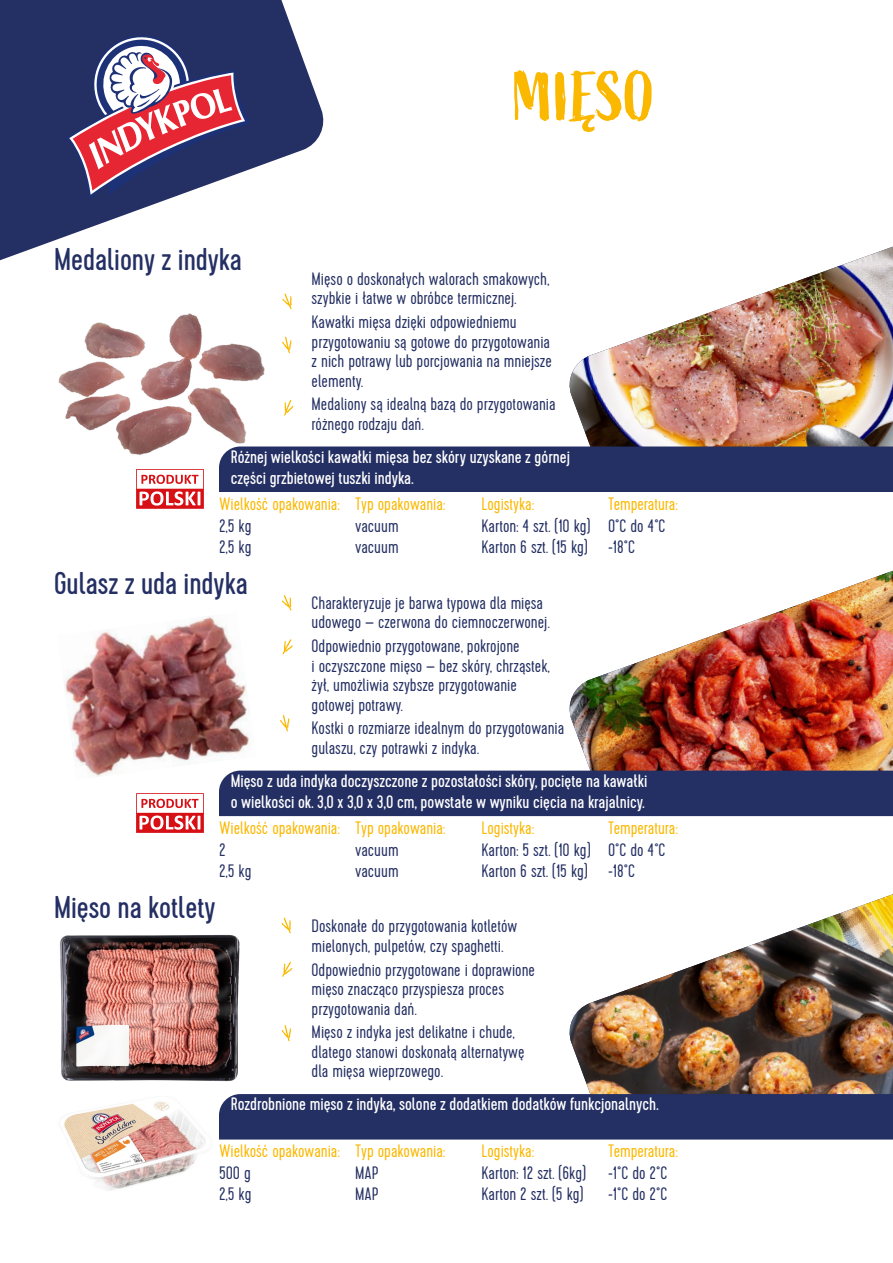
<style>
.page{position:relative;width:893px;height:1263px;background:#fff}
.page>*{position:absolute;margin:0;border:0;box-sizing:border-box;transform-origin:0 0}
.t1{font:69px "Active";letter-spacing:-.005em;color:#fbb800}
.t2{font:31.5px "Cervo";color:#242f63}
.t3{font:300 18px/19.5px "Cervo";color:#242f63}
.t4{font:18px/21.6px "Cervo";color:#fff}
.t5{font:300 18px "Cervo";color:#fbb800}
</style>
<div class="page">
<img style="left:565px;top:571px;width:328px;height:200px">
<div style="left:219px;top:771px;width:674px;height:45px;background:#242f63"></div>
<svg style="left:136px;top:793px;width:68px;height:40px"></svg>
<img style="left:569px;top:894px;width:324px;height:200px">
<div style="left:219px;top:1094px;width:674px;height:45px;background:#242f63"></div>
<img style="left:64px;top:616px;width:192px;height:164px">
<img style="left:60px;top:935px;width:180px;height:146px">
<img style="left:59px;top:1101px;width:147px;height:90px">
<img style="left:569px;top:247px;width:324px;height:199px">
<div style="left:219px;top:446px;width:674px;height:46px;background:#242f63"></div>
<svg style="left:136px;top:488px;width:68px;height:21px"></svg>
<img style="left:58px;top:313px;width:209px;height:175px">
<svg style="left:282px;top:293px;width:10px;height:16px"></svg>
<svg style="left:282px;top:336px;width:10px;height:17px"></svg>
<svg style="left:284px;top:400px;width:10px;height:16px"></svg>
<svg style="left:282px;top:595px;width:10px;height:16px"></svg>
<svg style="left:283px;top:639px;width:10px;height:15px"></svg>
<svg style="left:280px;top:715px;width:9px;height:16px"></svg>
<svg style="left:281px;top:917px;width:10px;height:16px"></svg>
<svg style="left:282px;top:962px;width:11px;height:15px"></svg>
<svg style="left:282px;top:1025px;width:9px;height:16px"></svg>
<svg style="left:0;top:0;width:324px;height:260px;fill:#242f63"></svg>
<svg style="left:41px;top:7px;width:220px;height:195px;background:#665178"></svg>
<h2 class="t2" style="left:54px;top:241px;width:189px">Medaliony z indyka</h2>
<h1 class="t1" style="left:513px;top:58px;width:144px">MIĘSO</h1>
<p class="t3" style="left:312px;top:270px;width:239px">Mięso o doskonałych walorach smakowych, szybkie i łatwe w obróbce termicznej.</p>
<p class="t3" style="left:312px;top:313px;width:242px">Kawałki mięsa dzięki odpowiedniemu przygotowaniu są gotowe do przygotowania z nich potrawy lub porcjowania na mniejsze elementy.</p>
<p class="t3" style="left:312px;top:395px;width:245px">Medaliony są idealną bazą do przygotowania różnego rodzaju dań.</p>
<p class="t4" style="left:231px;top:446px;width:341px">Różnej wielkości kawałki mięsa bez skóry uzyskane z górnej części grzbietowej tuszki indyka.</p>
<p class="t5" style="left:219px;top:494px;width:122px">Wielkość opakowania:</p>
<p class="t3" style="left:219px;top:515px;width:34px;line-height:21.6px">2,5 kg<br>2,5 kg</p>
<p class="t5" style="left:355px;top:494px;width:92px">Typ opakowania:</p>
<p class="t3" style="left:355px;top:515px;width:45px;line-height:21.6px">vacuum vacuum</p>
<p class="t5" style="left:482px;top:494px;width:54px">Logistyka:</p>
<p class="t3" style="left:482px;top:515px;width:110px;line-height:21.6px">Karton: 4 szt. (10 kg)<br>Karton 6 szt. (15 kg)</p>
<h2 class="t2" style="left:54px;top:565px;width:195px">Gulasz z uda indyka</h2>
<p class="t3" style="left:312px;top:594px;width:240px">Charakteryzuje je barwa typowa dla mięsa udowego – czerwona do ciemnoczerwonej.</p>
<p class="t3" style="left:312px;top:637px;width:240px">Odpowiednio przygotowane, pokrojone<br>i oczyszczone mięso – bez skóry, chrząstek, żył, umożliwia szybsze przygotowanie gotowej potrawy.</p>
<p class="t3" style="left:312px;top:719px;width:254px">Kostki o rozmiarze idealnym do przygotowania gulaszu, czy potrawki z indyka.</p>
<p class="t5" style="left:608px;top:494px;width:71px">Temperatura:</p>
<p class="t3" style="left:608px;top:515px;width:59px;line-height:21.6px">0°C do 4°C -18°C</p>
<p class="t4" style="left:231px;top:770px;width:418px">Mięso z uda indyka doczyszczone z pozostałości skóry, pocięte na kawałki o wielkości ok. 3,0 x 3,0 x 3,0 cm, powstałe w wyniku cięcia na krajalnicy.</p>
<p class="t5" style="left:219px;top:818px;width:122px">Wielkość opakowania:</p>
<p class="t3" style="left:219px;top:839px;width:34px;line-height:21.6px">2<br>2,5 kg</p>
<p class="t5" style="left:355px;top:818px;width:92px">Typ opakowania:</p>
<p class="t3" style="left:355px;top:839px;width:45px;line-height:21.6px">vacuum vacuum</p>
<p class="t5" style="left:482px;top:818px;width:54px">Logistyka:</p>
<p class="t3" style="left:482px;top:839px;width:110px;line-height:21.6px">Karton: 5 szt. (10 kg)<br>Karton 6 szt. (15 kg)</p>
<h2 class="t2" style="left:54px;top:889px;width:163px">Mięso na kotlety</h2>
<p class="t3" style="left:312px;top:917px;width:207px">Doskonałe do przygotowania kotletów mielonych, pulpetów, czy spaghetti.</p>
<p class="t3" style="left:312px;top:960px;width:225px">Odpowiednio przygotowane i doprawione mięso znacząco przyspiesza proces przygotowania dań.</p>
<p class="t3" style="left:312px;top:1023px;width:214px">Mięso z indyka jest delikatne i chude, dlatego stanowi doskonałą alternatywę dla mięsa wieprzowego.</p>
<p class="t5" style="left:608px;top:818px;width:71px">Temperatura:</p>
<p class="t3" style="left:608px;top:839px;width:59px;line-height:21.6px">0°C do 4°C -18°C</p>
<p class="t4" style="left:231px;top:1094px;width:429px">Rozdrobnione mięso z indyka, solone z dodatkiem dodatków funkcjonalnych.</p>
<p class="t5" style="left:219px;top:1141px;width:122px">Wielkość opakowania:</p>
<p class="t3" style="left:219px;top:1162px;width:34px;line-height:21.6px">500 g<br>2,5 kg</p>
<p class="t5" style="left:355px;top:1141px;width:92px">Typ opakowania:</p>
<p class="t3" style="left:355px;top:1162px;width:25px;line-height:21.6px">MAP<br>MAP</p>
<p class="t5" style="left:482px;top:1141px;width:54px">Logistyka:</p>
<p class="t3" style="left:482px;top:1162px;width:106px;line-height:21.6px">Karton: 12 szt. (6kg)<br>Karton 2 szt. (5 kg)</p>
<p class="t5" style="left:608px;top:1141px;width:71px">Temperatura:</p>
<p class="t3" style="left:608px;top:1162px;width:61px;line-height:21.6px">-1°C do 2°C -1°C do 2°C</p>
</div>
